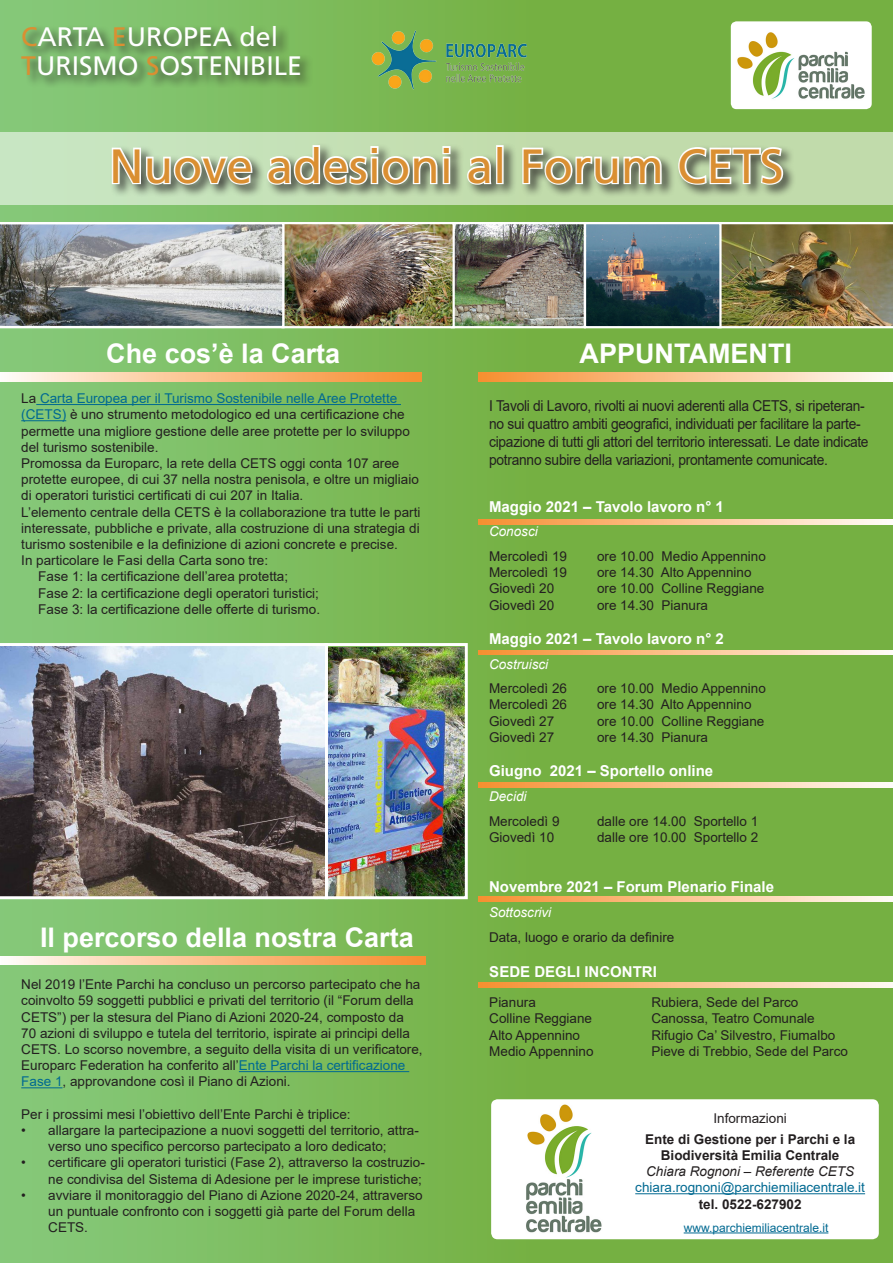
<style>
.page{position:relative;width:893px;height:1263px;background:#fff}
.page>*{position:absolute;margin:0;border:0;box-sizing:border-box;transform-origin:0 0}
.t1{font:48px "Frutiger LT 55 Rm";color:#da8f32}
.t2{font:700 27px "Arial";color:#fff}
.t3{font:26.7px "Frutiger LT 55 Rm";color:#fff}
.t4{font:15px/18px "Arial";letter-spacing:-.02em;color:#231f20;scale:.92 1}
.t5{font:700 15px "Arial";color:#fff}
.Stile_di_paragrafo_2{font:13.5px/16.2px "Arial";color:#231f20}
.t6{font:700 13.5px/16.2px "Arial";color:#231f20;text-align:center}
.t7{font:13.5px "Arial";color:#006991}
.t8{font:italic 13.5px "Arial";color:#fff}
.t9{font:italic 13.5px "Arial";color:#231f20}
.t10{font:12px "Arial";color:#006991}
.s1{color:#da8f32}
.s2{color:#006991}
</style>
<div class="page">
<div style="left:0;top:0;width:893px;height:1263px;background:linear-gradient(to right,#84c674,#72aa35)"></div>
<img style="left:328px;top:647px;width:136px;height:248px">
<div style="left:324px;top:643px;width:144px;height:256px;border:3px solid #fff"></div>
<svg style="left:0;top:643px;width:328px;height:256px;background:#767175"></svg>
<div style="left:491px;top:1099px;width:388px;height:140px;background:#fff;border-radius:6px"></div>
<div style="left:19px;top:23px;width:294px;height:65px;background:#231f20;opacity:.75"></div>
<img style="left:455px;top:225px;width:262px;height:100px">
<div style="left:451px;top:222px;width:135px;height:106px;border:2px solid #fff"></div>
<img style="left:717px;top:222px;width:176px;height:106px">
<img style="left:285px;top:225px;width:167px;height:100px">
<div style="left:281px;top:222px;width:174px;height:106px;border:2px solid #fff"></div>
<div style="left:584px;top:222px;width:138px;height:106px;border:2px solid #fff"></div>
<svg style="left:0;top:222px;width:285px;height:106px;background:#9ea2a5"></svg>
<hr style="left:635px;top:1193px;width:230px;height:1px;background:#006991">
<hr style="left:684px;top:1232px;width:144px;height:1px;background:#006991">
<div style="left:731px;top:21px;width:141px;height:88px;background:#fff;border-radius:6px"></div>
<img style="left:737px;top:32px;width:128px;height:67px">
<img style="left:527px;top:1104px;width:65px;height:74px">
<img style="left:526px;top:1179px;width:76px;height:54px">
<img style="left:362px;top:25px;width:169px;height:69px">
<svg style="left:0;top:372px;width:422px;height:9px;background:#fac18d"></svg>
<hr style="left:36px;top:404px;width:365px;height:1px;background:#006991">
<hr style="left:21px;top:420px;width:45px;height:1px;background:#006991">
<hr style="left:239px;top:1071px;width:170px;height:1px;background:#006991">
<hr style="left:21px;top:1087px;width:42px;height:1px;background:#006991">
<svg style="left:0;top:956px;width:425px;height:9px;background:#fbc28e"></svg>
<svg style="left:478px;top:650px;width:415px;height:5px;background:#fbc593"></svg>
<svg style="left:478px;top:520px;width:415px;height:4px;background:#fbc593"></svg>
<svg style="left:478px;top:897px;width:415px;height:4px;background:#fbc593"></svg>
<svg style="left:478px;top:782px;width:415px;height:5px;background:#fbc593"></svg>
<svg style="left:478px;top:372px;width:415px;height:9px;background:#fbc593"></svg>
<svg style="left:479px;top:983px;width:414px;height:4px;background:#fbc491"></svg>
<div style="left:0;top:133px;width:893px;height:72px;background:linear-gradient(to right,#c8e5c1,#bfd8a5)"></div>
<div style="left:110px;top:142px;width:687px;height:56px;background:#231f20;opacity:.75"></div>
<svg style="left:110px;top:146px;width:144px;height:41px"></svg>
<svg style="left:265px;top:144px;width:187px;height:43px"></svg>
<svg style="left:465px;top:154px;width:27px;height:33px"></svg>
<div style="left:496px;top:145px;width:8px;height:39px;border:3px solid #fff"></div>
<svg style="left:521px;top:146px;width:142px;height:41px"></svg>
<svg style="left:676px;top:145px;width:109px;height:42px"></svg>
<p class="t3" style="left:21px;top:21px;width:258px"><span class="s1">C</span>ARTA <span class="s1">E</span>UROPEA del</p>
<p class="t3" style="left:21px;top:50px;width:282px"><span class="s1">T</span>URISMO <span class="s1">S</span>OSTENIBILE</p>
<p class="t1" style="left:109px;top:138px;width:676px">Nuove adesioni al Forum CETS</p>
<p class="t2" style="left:106px;top:334px;width:236px">Che cos’è la Carta</p>
<p class="Stile_di_paragrafo_2" style="left:21px;top:390px;width:390px">La <span class="s2">Carta Europea per il Turismo Sostenibile nelle Aree Protette (CETS)</span> è uno strumento metodologico ed una certificazione che permette una migliore gestione delle aree protette per lo sviluppo del turismo sostenibile.</p>
<p class="Stile_di_paragrafo_2" style="left:21px;top:455px;width:399px">Promossa da Europarc, la rete della CETS oggi conta 107 aree protette europee, di cui 37 nella nostra penisola, e oltre un migliaio di operatori turistici certificati di cui 207 in Italia.</p>
<p class="Stile_di_paragrafo_2" style="left:21px;top:504px;width:401px;text-align:justify">L’elemento centrale della CETS è la collaborazione tra tutte le parti interessate, pubbliche e private, alla costruzione di una strategia di turismo sostenibile e la definizione di azioni concrete e precise.</p>
<p class="Stile_di_paragrafo_2" style="left:21px;top:552px;width:248px">In particolare le Fasi della Carta sono tre:</p>
<p class="Stile_di_paragrafo_2" style="left:38px;top:568px;width:251px">Fase 1: la certificazione dell’area protetta;</p>
<p class="Stile_di_paragrafo_2" style="left:38px;top:585px;width:282px">Fase 2: la certificazione degli operatori turistici;</p>
<p class="Stile_di_paragrafo_2" style="left:38px;top:601px;width:283px">Fase 3: la certificazione delle offerte di turismo.</p>
<p class="t2" style="left:40px;top:918px;width:375px">Il percorso della nostra Carta</p>
<p class="Stile_di_paragrafo_2" style="left:21px;top:976px;width:403px">Nel 2019 l’Ente Parchi ha concluso un percorso partecipato che ha coinvolto 59 soggetti pubblici e privati del territorio (il “Forum della CETS”) per la stesura del Piano di Azioni 2020-24, composto da<br>70 azioni di sviluppo e tutela del territorio, ispirate ai principi della CETS. Lo scorso novembre, a seguito della visita di un verificatore, Europarc Federation ha conferito all’<span class="s2">Ente Parchi la certificazione Fase 1</span>, approvandone così il Piano di Azioni.</p>
<p class="Stile_di_paragrafo_2" style="left:21px;top:1106px;width:331px">Per i prossimi mesi l’obiettivo dell’Ente Parchi è triplice:</p>
<p class="Stile_di_paragrafo_2" style="left:21px;top:1122px;width:399px;text-align:center">• allargare la partecipazione a nuovi soggetti del territorio, attra&shy;verso uno specifico percorso partecipato a loro dedicato;</p>
<p class="Stile_di_paragrafo_2" style="left:21px;top:1154px;width:405px;text-align:right">• certificare gli operatori turistici (Fase 2), attraverso la costruzio&shy;ne condivisa del Sistema di Adesione per le imprese turistiche;</p>
<p class="Stile_di_paragrafo_2" style="left:48px;top:1187px;width:376px;text-indent:-27px">• avviare il monitoraggio del Piano di Azione 2020-24, attraverso un puntuale confronto con i soggetti già parte del Forum della<br>CETS.</p>
<p class="t2" style="left:579px;top:334px;width:214px">APPUNTAMENTI</p>
<p class="t4" style="left:489px;top:396px;width:414px">I Tavoli di Lavoro, rivolti ai nuovi aderenti alla CETS, si ripeteran&shy;no sui quattro ambiti geografici, individuati per facilitare la parte&shy;cipazione di tutti gli attori del territorio interessati. Le date indicate potranno subire della variazioni, prontamente comunicate.</p>
<p class="t5" style="left:489px;top:496px;width:236px">Maggio 2021 – Tavolo lavoro n° 1</p>
<p class="t8" style="left:489px;top:523px;width:50px">Conosci</p>
<p class="Stile_di_paragrafo_2" style="left:489px;top:548px;width:80px">Mercoledì 19</p>
<p class="Stile_di_paragrafo_2" style="left:597px;top:548px;width:170px">ore 10.00 Medio Appennino</p>
<p class="Stile_di_paragrafo_2" style="left:489px;top:564px;width:80px">Mercoledì 19</p>
<p class="Stile_di_paragrafo_2" style="left:597px;top:564px;width:156px">ore 14.30 Alto Appennino</p>
<p class="Stile_di_paragrafo_2" style="left:489px;top:580px;width:67px">Giovedì 20</p>
<p class="Stile_di_paragrafo_2" style="left:597px;top:580px;width:169px">ore 10.00 Colline Reggiane</p>
<p class="Stile_di_paragrafo_2" style="left:489px;top:597px;width:67px">Giovedì 20</p>
<p class="Stile_di_paragrafo_2" style="left:597px;top:597px;width:113px">ore 14.30 Pianura</p>
<p class="t5" style="left:489px;top:628px;width:236px">Maggio 2021 – Tavolo lavoro n° 2</p>
<p class="t8" style="left:489px;top:655px;width:61px">Costruisci</p>
<p class="Stile_di_paragrafo_2" style="left:489px;top:680px;width:80px">Mercoledì 26</p>
<p class="Stile_di_paragrafo_2" style="left:597px;top:680px;width:170px">ore 10.00 Medio Appennino</p>
<p class="Stile_di_paragrafo_2" style="left:489px;top:696px;width:80px">Mercoledì 26</p>
<p class="Stile_di_paragrafo_2" style="left:597px;top:696px;width:156px">ore 14.30 Alto Appennino</p>
<p class="Stile_di_paragrafo_2" style="left:489px;top:713px;width:67px">Giovedì 27</p>
<p class="Stile_di_paragrafo_2" style="left:597px;top:713px;width:169px">ore 10.00 Colline Reggiane</p>
<p class="Stile_di_paragrafo_2" style="left:489px;top:729px;width:67px">Giovedì 27</p>
<p class="Stile_di_paragrafo_2" style="left:597px;top:729px;width:113px">ore 14.30 Pianura</p>
<p class="t5" style="left:489px;top:760px;width:226px">Giugno 2021 – Sportello online</p>
<p class="t8" style="left:489px;top:787px;width:39px">Decidi</p>
<p class="Stile_di_paragrafo_2" style="left:489px;top:812px;width:72px">Mercoledì 9</p>
<p class="Stile_di_paragrafo_2" style="left:597px;top:812px;width:163px">dalle ore 14.00 Sportello 1</p>
<p class="Stile_di_paragrafo_2" style="left:489px;top:829px;width:67px">Giovedì 10</p>
<p class="Stile_di_paragrafo_2" style="left:597px;top:829px;width:163px">dalle ore 10.00 Sportello 2</p>
<p class="t5" style="left:489px;top:876px;width:287px">Novembre 2021 – Forum Plenario Finale</p>
<p class="t8" style="left:489px;top:903px;width:64px">Sottoscrivi</p>
<p class="Stile_di_paragrafo_2" style="left:489px;top:928px;width:187px">Data, luogo e orario da definire</p>
<p class="t5" style="left:489px;top:961px;width:169px">SEDE DEGLI INCONTRI</p>
<p class="Stile_di_paragrafo_2" style="left:489px;top:994px;width:48px">Pianura</p>
<p class="Stile_di_paragrafo_2" style="left:651px;top:994px;width:149px">Rubiera, Sede del Parco</p>
<p class="Stile_di_paragrafo_2" style="left:489px;top:1010px;width:104px">Colline Reggiane</p>
<p class="Stile_di_paragrafo_2" style="left:651px;top:1010px;width:165px">Canossa, Teatro Comunale</p>
<p class="Stile_di_paragrafo_2" style="left:489px;top:1027px;width:92px">Alto Appennino</p>
<p class="Stile_di_paragrafo_2" style="left:651px;top:1027px;width:186px">Rifugio Ca’ Silvestro, Fiumalbo</p>
<p class="Stile_di_paragrafo_2" style="left:489px;top:1043px;width:106px">Medio Appennino</p>
<p class="Stile_di_paragrafo_2" style="left:651px;top:1043px;width:198px">Pieve di Trebbio, Sede del Parco</p>
<p class="Stile_di_paragrafo_2" style="left:713px;top:1110px;width:75px">Informazioni</p>
<p class="t6" style="left:645px;top:1131px;width:212px">Ente di Gestione per i Parchi e la<br>Biodiversità Emilia Centrale</p>
<p class="t9" style="left:646px;top:1163px;width:209px">Chiara Rognoni – Referente CETS</p>
<p class="t7" style="left:635px;top:1178px;width:231px">chiara.rognoni@parchiemiliacentrale.it</p>
<p class="t6" style="left:699px;top:1196px;width:104px">tel. 0522-627902</p>
<p class="t10" style="left:684px;top:1219px;width:146px">www.parchiemiliacentrale.it</p>
</div>
